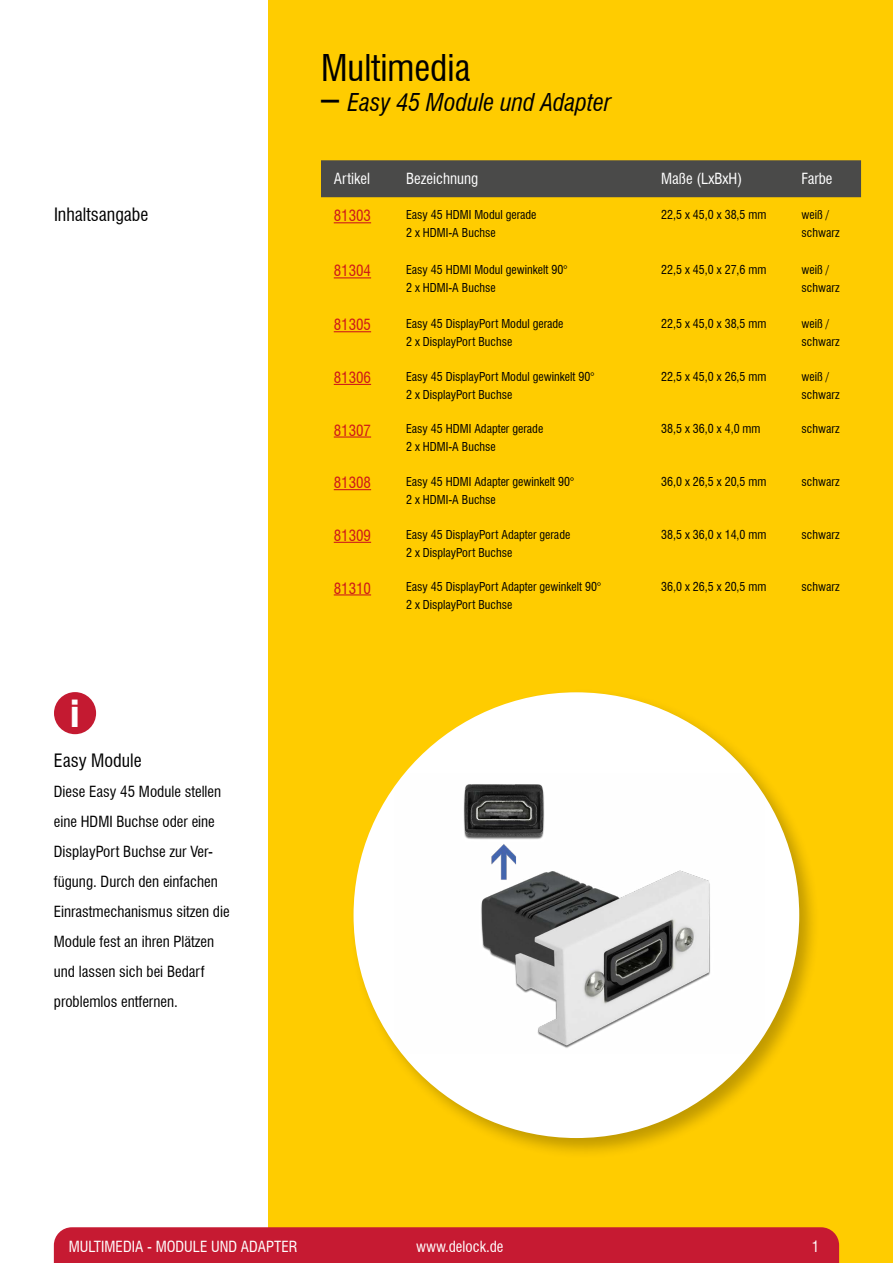
<style>
.page{position:relative;width:893px;height:1263px;background:#fc0}
.page>*{position:absolute;margin:0;border:0;box-sizing:border-box;transform-origin:0 0}
.t1{font:condensed 36px "Swiss 721 BT";color:#000}
.t2{font:900 condensed 35.85px "Swiss 721 BT";color:#fff}
.t3{font:italic condensed 24px "Swiss 721 BT";color:#000}
.t4{font:condensed 18px "Swiss 721 BT";color:#000}
.t5{font:condensed 15px/30px "Swiss 721 BT";color:#000}
.t6{font:condensed 15px "Swiss 721 BT";color:#fff}
.t7{font:condensed 15px "Swiss 721 BT";color:#cd1719}
.t8{font:condensed 12px/18px "Swiss 721 BT";color:#000}
.s1{font-style:normal;font-size:36px}
</style>
<div class="page">
<div style="left:0;top:0;width:268px;height:1263px;background:#fff"></div>
<div style="left:54px;top:1227px;width:785px;height:36px;background:#c61a32"></div>
<div style="left:321px;top:160px;width:540px;height:37px;background:#4a4a49"></div>
<hr style="left:334px;top:222px;width:37px;height:1px;background:#cd1719">
<hr style="left:334px;top:277px;width:37px;height:1px;background:#cd1719">
<hr style="left:334px;top:331px;width:37px;height:1px;background:#cd1719">
<hr style="left:334px;top:384px;width:37px;height:1px;background:#cd1719">
<hr style="left:334px;top:436px;width:37px;height:2px;background:#cd1719">
<hr style="left:334px;top:489px;width:37px;height:1px;background:#cd1719">
<hr style="left:334px;top:542px;width:37px;height:1px;background:#cd1719">
<hr style="left:334px;top:594px;width:37px;height:1px;background:#cd1719">
<div style="left:54px;top:692px;width:42px;height:42px;background:#c41a31;border-radius:50%"></div>
<div style="left:349px;top:688px;width:472px;height:472px;background:#000;opacity:.25"></div>
<div style="left:354px;top:692px;width:445px;height:446px;background:#fff;border-radius:50%"></div>
<img style="left:393px;top:772px;width:372px;height:282px">
<h3 class="t4" style="left:54px;top:204px;width:96px">Inhaltsangabe</h3>
<h2 class="t2" style="left:70px;top:692px;width:11px">i</h2>
<h3 class="t4" style="left:54px;top:750px;width:89px">Easy Module</h3>
<p class="t5" style="left:54px;top:777px;width:177px">Diese Easy 45 Module stellen eine HDMI Buchse oder eine<br>DisplayPort Buchse zur Ver&shy;fügung. Durch den einfachen<br>Einrastmechanismus sitzen die<br>Module fest an ihren Plätzen und lassen sich bei Bedarf problemlos entfernen.</p>
<h1 class="t1" style="left:321px;top:47px;width:151px">Multimedia</h1>
<h3 class="t3" style="left:321px;top:88px;width:292px"><span class="s1">–</span> Easy 45 Module und Adapter</h3>
<p class="t6" style="left:334px;top:170px;width:38px">Artikel</p>
<p class="t6" style="left:406px;top:170px;width:74px">Bezeichnung</p>
<p class="t6" style="left:661px;top:170px;width:83px">Maße (LxBxH)</p>
<p class="t6" style="left:801px;top:170px;width:32px">Farbe</p>
<p class="t7" style="left:334px;top:207px;width:39px">81303</p>
<p class="t8" style="left:406px;top:206px;width:132px">Easy 45 HDMI Modul gerade<br>2 x HDMI-A Buchse</p>
<p class="t8" style="left:661px;top:206px;width:107px">22,5 x 45,0 x 38,5 mm</p>
<p class="t8" style="left:801px;top:206px;width:40px">weiß / schwarz</p>
<p class="t7" style="left:334px;top:262px;width:39px">81304</p>
<p class="t8" style="left:406px;top:261px;width:163px">Easy 45 HDMI Modul gewinkelt 90°<br>2 x HDMI-A Buchse</p>
<p class="t8" style="left:661px;top:261px;width:107px">22,5 x 45,0 x 27,6 mm</p>
<p class="t8" style="left:801px;top:261px;width:40px">weiß / schwarz</p>
<p class="t7" style="left:334px;top:316px;width:39px">81305</p>
<p class="t8" style="left:406px;top:315px;width:159px">Easy 45 DisplayPort Modul gerade<br>2 x DisplayPort Buchse</p>
<p class="t8" style="left:661px;top:315px;width:107px">22,5 x 45,0 x 38,5 mm</p>
<p class="t8" style="left:801px;top:315px;width:40px">weiß / schwarz</p>
<p class="t7" style="left:334px;top:368px;width:39px">81306</p>
<p class="t8" style="left:406px;top:367px;width:190px">Easy 45 DisplayPort Modul gewinkelt 90°<br>2 x DisplayPort Buchse</p>
<p class="t8" style="left:661px;top:367px;width:107px">22,5 x 45,0 x 26,5 mm</p>
<p class="t8" style="left:801px;top:367px;width:40px">weiß / schwarz</p>
<p class="t7" style="left:334px;top:421px;width:39px">81307</p>
<p class="t8" style="left:406px;top:420px;width:139px">Easy 45 HDMI Adapter gerade<br>2 x HDMI-A Buchse</p>
<p class="t8" style="left:661px;top:420px;width:101px">38,5 x 36,0 x 4,0 mm</p>
<p class="t8" style="left:801px;top:420px;width:40px">schwarz</p>
<p class="t7" style="left:334px;top:474px;width:39px">81308</p>
<p class="t8" style="left:406px;top:473px;width:169px">Easy 45 HDMI Adapter gewinkelt 90°<br>2 x HDMI-A Buchse</p>
<p class="t8" style="left:661px;top:473px;width:107px">36,0 x 26,5 x 20,5 mm</p>
<p class="t8" style="left:801px;top:473px;width:40px">schwarz</p>
<p class="t7" style="left:334px;top:526px;width:39px">81309</p>
<p class="t8" style="left:406px;top:525px;width:166px">Easy 45 DisplayPort Adapter gerade<br>2 x DisplayPort Buchse</p>
<p class="t8" style="left:661px;top:525px;width:107px">38,5 x 36,0 x 14,0 mm</p>
<p class="t8" style="left:801px;top:525px;width:40px">schwarz</p>
<p class="t7" style="left:334px;top:579px;width:39px">81310</p>
<p class="t8" style="left:406px;top:578px;width:197px">Easy 45 DisplayPort Adapter gewinkelt 90°<br>2 x DisplayPort Buchse</p>
<p class="t8" style="left:661px;top:578px;width:107px">36,0 x 26,5 x 20,5 mm</p>
<p class="t8" style="left:801px;top:578px;width:40px">schwarz</p>
<p class="t6" style="left:69px;top:1237px;width:230px">MULTIMEDIA - MODULE UND ADAPTER</p>
<p class="t6" style="left:416px;top:1237px;width:89px">www.delock.de</p>
<p class="t6" style="left:812px;top:1237px;width:9px">1</p>
</div>
